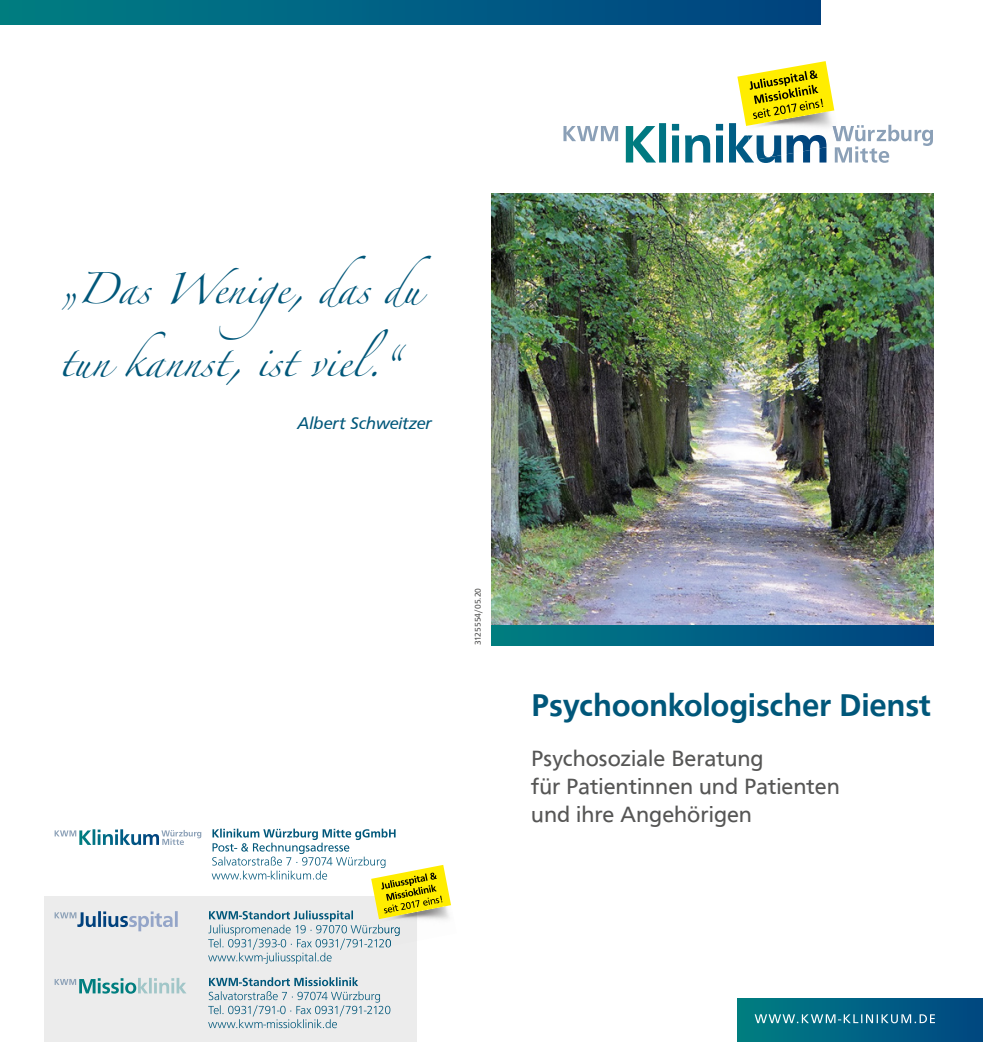
<style>
.page{position:relative;width:983px;height:1042px;background:#fff}
.page>*{position:absolute;margin:0;border:0;box-sizing:border-box;transform-origin:0 0}
.t1{font:500 32.38px "Front Page";letter-spacing:-.005em;color:#00577a}
.t2{font:28px "Zapfino";color:#00577a}
.t3{font:22.75px/28px "Front Page";color:#565655}
.t4{font:italic 17.5px "Front Page";letter-spacing:-.005em;color:#00577a}
.t5{font:8.75px "Front Page";color:#565655}
</style>
<div class="page">
<img style="left:491px;top:193px;width:442px;height:452px">
<div style="left:737px;top:999px;width:245px;height:43px;background:linear-gradient(to right,#017f84,#004783)"></div>
<div style="left:0;top:0;width:820px;height:25px;background:linear-gradient(to right,#007e84,#004181)"></div>
<svg style="left:754px;top:1014px;width:180px;height:9px;background:#4a92a7"></svg>
<svg style="left:563px;top:126px;width:55px;height:15px"></svg>
<svg style="left:625px;top:61px;width:307px;height:102px"></svg>
<div style="left:45px;top:896px;width:372px;height:146px;background:#ececec"></div>
<svg style="left:55px;top:978px;width:131px;height:15px"></svg>
<svg style="left:55px;top:911px;width:123px;height:20px"></svg>
<svg style="left:208px;top:977px;width:182px;height:51px"></svg>
<svg style="left:55px;top:829px;width:146px;height:16px"></svg>
<svg style="left:208px;top:828px;width:243px;height:136px"></svg>
<div style="left:491px;top:625px;width:441px;height:20px;background:linear-gradient(to right,#007f84,#004182)"></div>
<p class="t2" style="left:60px;top:277px;width:373px">„Das Wenige, das du</p>
<p class="t2" style="left:60px;top:350px;width:343px">tun kannst, ist viel.“</p>
<p class="t4" style="left:297px;top:411px;width:136px">Albert Schweitzer</p>
<p class="t5" style="left:471px;top:645px;width:58px;rotate:-90deg">3125554/05.20</p>
<h1 class="t1" style="left:531px;top:682px;width:401px">Psychoonkologischer Dienst</h1>
<p class="t3" style="left:531px;top:743px;width:310px">Psychosoziale Beratung<br>für Patientinnen und Patienten und ihre Angehörigen</p>
</div>
